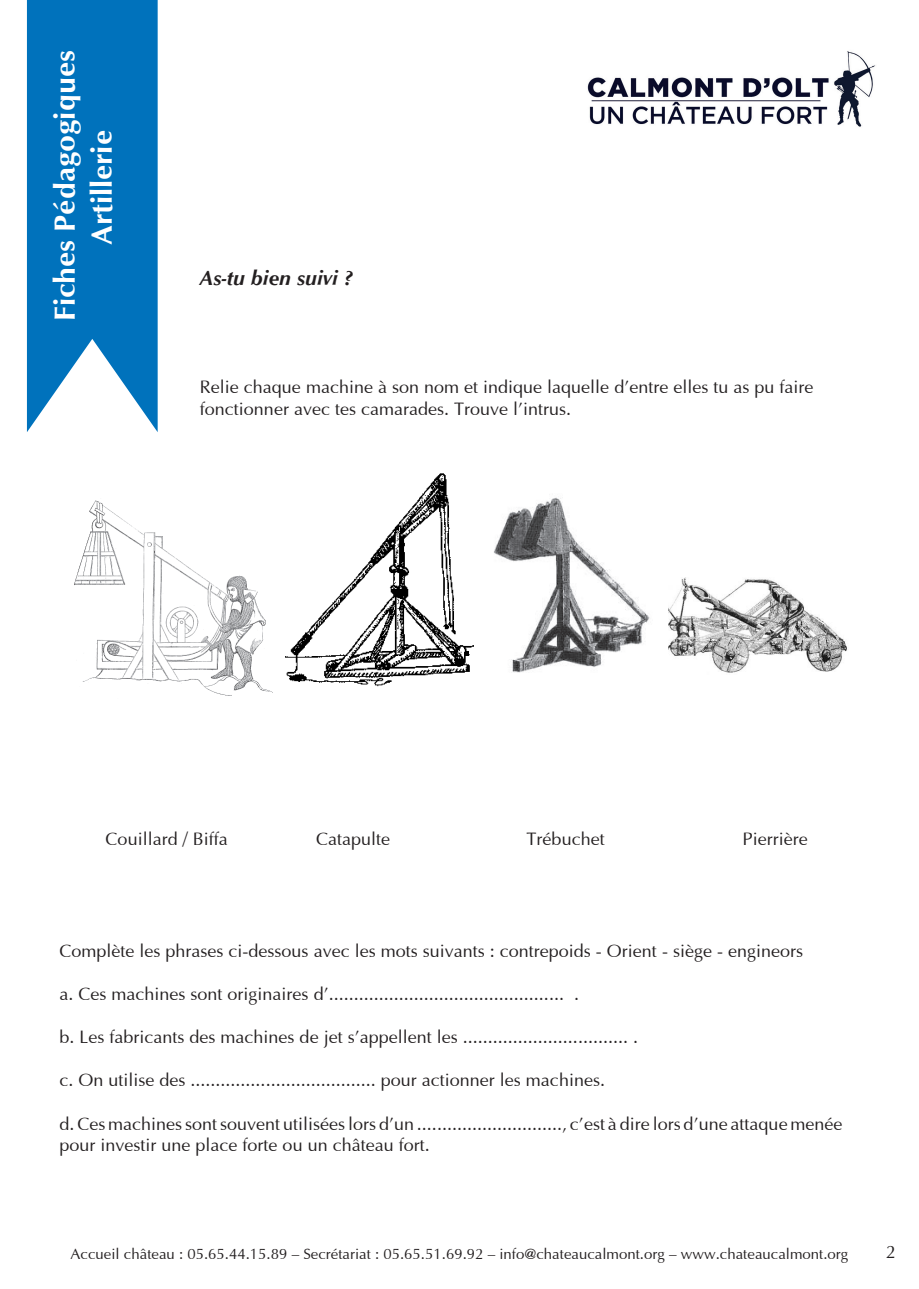
<style>
.page{position:relative;width:919px;height:1289px;background:#fff}
.page>*{position:absolute;margin:0;border:0;box-sizing:border-box;transform-origin:0 0}
.t1{font:700 30px "Optimum";color:#fff}
.t2{font:italic 700 21px "Optimum";color:#231f20}
.t3{font:18px/21.6px "Optimum";color:#231f20}
.t4{font:15px "Optimum";color:#231f20}
</style>
<div class="page">
<svg style="left:27px;top:0;width:131px;height:432px;fill:#0072bc"></svg>
<img style="left:494px;top:497px;width:156px;height:175px">
<img style="left:668px;top:577px;width:179px;height:96px">
<img style="left:285px;top:473px;width:189px;height:213px">
<img style="left:74px;top:500px;width:199px;height:196px">
<img style="left:587px;top:51px;width:289px;height:76px">
<p class="t1" style="left:47px;top:321px;width:272px;rotate:-90deg">Fiches Pédagogiques</p>
<p class="t1" style="left:84px;top:245px;width:116px;rotate:-90deg">Artillerie</p>
<p class="t2" style="left:200px;top:266px;width:154px">As-tu bien suivi ?</p>
<p class="t3" style="left:200px;top:376px;width:615px">Relie chaque machine à son nom et indique laquelle d’entre elles tu as pu faire</p>
<p class="t3" style="left:200px;top:398px;width:373px">fonctionner avec tes camarades. Trouve l’intrus.</p>
<p class="t3" style="left:106px;top:828px;width:124px">Couillard / Biffa</p>
<p class="t3" style="left:316px;top:828px;width:76px">Catapulte</p>
<p class="t3" style="left:526px;top:828px;width:80px">Trébuchet</p>
<p class="t3" style="left:742px;top:828px;width:66px">Pierrière</p>
<p class="t3" style="left:59px;top:940px;width:745px">Complète les phrases ci-dessous avec les mots suivants : contrepoids - Orient - siège - engineors</p>
<p class="t3" style="left:59px;top:983px;width:521px">a. Ces machines sont originaires d’............................................... .</p>
<p class="t3" style="left:59px;top:1026px;width:580px">b. Les fabricants des machines de jet s’appellent les ................................. .</p>
<p class="t3" style="left:59px;top:1069px;width:547px">c. On utilise des ..................................... pour actionner les machines.</p>
<p class="t3" style="left:59px;top:1112px;width:784px">d. Ces machines sont souvent utilisées lors d’un ............................., c’est à dire lors d’une attaque menée pour investir une place forte ou un château fort.</p>
<p class="t4" style="left:71px;top:1244px;width:779px">Accueil château : 05.65.44.15.89 – Secrétariat : 05.65.51.69.92 – info@chateaucalmont.org – www.chateaucalmont.org</p>
<p class="t3" style="left:885px;top:1240px;width:12px">2</p>
</div>
